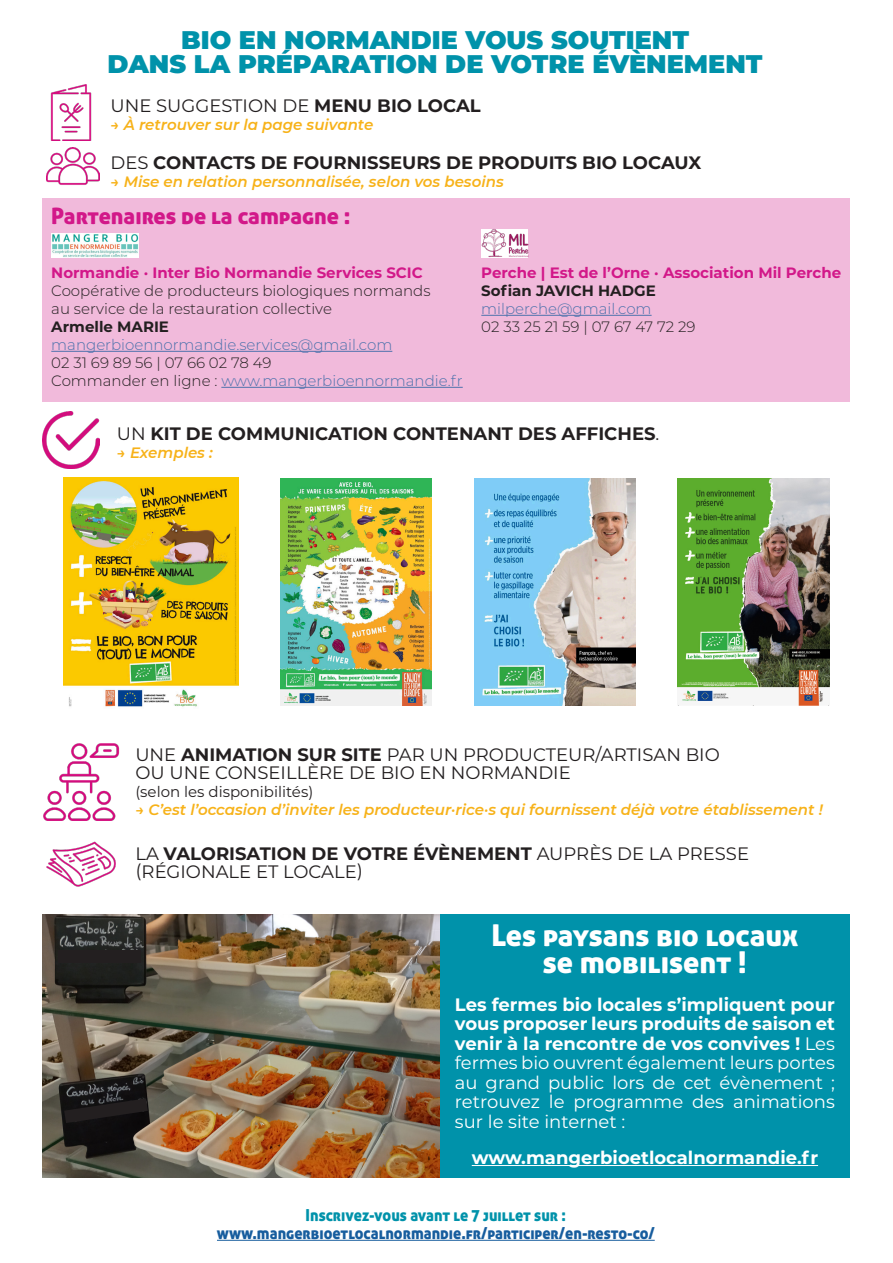
<style>
.page{position:relative;width:893px;height:1263px;background:#fff}
.page>*{position:absolute;margin:0;border:0;box-sizing:border-box;transform-origin:0 0}
.t1{font:30px "Aller Display";color:#fff}
.t2{font:900 25.5px "Montserrat";color:#0092aa}
.t3{font:22.5px "Aller Display";color:#d21889}
.t4{font:18px/19.5px "Montserrat";color:#fff;text-align:justify}
.t5{font:700 18px "Montserrat";color:#231f20}
.t6{font:18px "Montserrat";color:#231f20}
.t7{font:700 18px "Montserrat";color:#fff}
.t8{font:16.5px "Aller Display";color:#175d9e;scale:.92 1}
.t9{font:16.5px "Aller Display";color:#0092aa;scale:.92 1}
.t10{font:italic 600 15px "Montserrat";color:#f7b219}
.t11{font:300 15px "Montserrat";color:#231f20}
.t12{font:300 15px "Montserrat";color:#4d72ac}
.t13{font:700 15px "Montserrat";color:#d21889}
.t14{font:700 15px "Montserrat";color:#231f20}
.t15{font:15px "Montserrat";color:#231f20}
.s1{font-weight:700}
.s2{font-weight:400}
.s3{color:#231f20}
</style>
<div class="page">
<div style="left:43px;top:198px;width:807px;height:204px;background:#f1badb"></div>
<div style="left:439px;top:914px;width:411px;height:264px;background:#0092aa"></div>
<hr style="left:472px;top:1165px;width:346px;height:1px;background:#fff">
<hr style="left:51px;top:351px;width:341px;height:1px;background:#4d72ac">
<hr style="left:221px;top:387px;width:242px;height:1px;background:#4d72ac">
<hr style="left:481px;top:315px;width:171px;height:1px;background:#4d72ac">
<img style="left:43px;top:914px;width:396px;height:264px">
<img style="left:482px;top:229px;width:46px;height:28px">
<img style="left:52px;top:234px;width:86px;height:23px">
<hr style="left:217px;top:1240px;width:438px;height:1px;background:#175d9e">
<img style="left:63px;top:477px;width:175px;height:230px">
<img style="left:281px;top:478px;width:151px;height:227px">
<img style="left:474px;top:478px;width:161px;height:227px">
<img style="left:678px;top:478px;width:152px;height:227px">
<img style="left:46px;top:841px;width:70px;height:46px">
<img style="left:43px;top:744px;width:76px;height:76px">
<img style="left:47px;top:147px;width:52px;height:38px">
<img style="left:43px;top:411px;width:56px;height:57px">
<img style="left:50px;top:84px;width:42px;height:57px">
<div style="left:58px;top:950px;width:83px;height:12px;background:#231f20"></div>
<svg style="left:64px;top:1098px;width:84px;height:25px;background:#1c1a1b"></svg>
<p class="t2" style="left:181px;top:21px;width:510px">BIO EN NORMANDIE VOUS SOUTIENT</p>
<p class="t2" style="left:108px;top:45px;width:656px">DANS LA PRÉPARATION DE VOTRE ÉVÈNEMENT</p>
<p class="t6" style="left:111px;top:93px;width:372px">UNE SUGGESTION DE <span class="s1">MENU BIO LOCAL</span></p>
<p class="t10" style="left:111px;top:114px;width:264px">→ À retrouver sur la page suivante</p>
<p class="t5" style="left:111px;top:150px;width:592px"><span class="s2">DES</span> CONTACTS DE FOURNISSEURS DE PRODUITS BIO LOCAUX</p>
<p class="t10" style="left:111px;top:171px;width:395px">→ Mise en relation personnalisée, selon vos besoins</p>
<p class="t3" style="left:51px;top:202px;width:301px">Partenaires de la campagne :</p>
<p class="t13" style="left:51px;top:262px;width:373px">Normandie · Inter Bio Normandie Services SCIC</p>
<p class="t11" style="left:51px;top:280px;width:381px">Coopérative de producteurs biologiques normands</p>
<p class="t11" style="left:51px;top:298px;width:282px">au service de la restauration collective</p>
<p class="t14" style="left:51px;top:316px;width:119px">Armelle MARIE</p>
<p class="t12" style="left:51px;top:334px;width:343px">mangerbioennormandie.services@gmail.com</p>
<p class="t11" style="left:51px;top:352px;width:222px">02 31 69 89 56 | 07 66 02 78 49</p>
<p class="t12" style="left:51px;top:370px;width:413px"><span class="s3">Commander en ligne :</span> www.mangerbioennormandie.fr</p>
<p class="t13" style="left:481px;top:262px;width:361px">Perche | Est de l’Orne · Association Mil Perche</p>
<p class="t14" style="left:481px;top:280px;width:176px">Sofian JAVICH HADGE</p>
<p class="t12" style="left:481px;top:298px;width:172px">milperche@gmail.com</p>
<p class="t11" style="left:481px;top:316px;width:216px">02 33 25 21 59 | 07 67 47 72 29</p>
<p class="t5" style="left:117px;top:421px;width:544px"><span class="s2">UN</span> KIT DE COMMUNICATION CONTENANT DES AFFICHES<span class="s2">.</span></p>
<p class="t10" style="left:117px;top:442px;width:97px">→ Exemples :</p>
<p class="t6" style="left:135px;top:742px;width:586px">UNE <span class="s1">ANIMATION SUR SITE</span> PAR UN PRODUCTEUR/ARTISAN BIO</p>
<p class="t6" style="left:135px;top:760px;width:437px">OU UNE CONSEILLÈRE DE BIO EN NORMANDIE</p>
<p class="t15" style="left:135px;top:781px;width:179px">(selon les disponibilités)</p>
<p class="t10" style="left:135px;top:799px;width:689px">→ C’est l’occasion d’inviter les producteur·rice·s qui fournissent déjà votre établissement !</p>
<p class="t5" style="left:135px;top:841px;width:615px"><span class="s2">LA</span> VALORISATION DE VOTRE ÉVÈNEMENT <span class="s2">AUPRÈS DE LA PRESSE</span></p>
<p class="t6" style="left:135px;top:859px;width:229px">(RÉGIONALE ET LOCALE)</p>
<p class="t1" style="left:491px;top:916px;width:308px">Les paysans bio locaux</p>
<p class="t1" style="left:543px;top:943px;width:206px">se mobilisent !</p>
<p class="t4" style="left:455px;top:994px;width:381px"><span class="s1">Les fermes bio locales s’impliquent pour vous proposer leurs produits de saison et venir à la rencontre de vos convives !</span> Les fermes bio ouvrent également leurs portes au grand public lors de cet évènement ; retrouvez le programme des animations sur le site internet :</p>
<p class="t7" style="left:472px;top:1144px;width:348px">www.mangerbioetlocalnormandie.fr</p>
<p class="t9" style="left:306px;top:1204px;width:285px">Inscrivez-vous avant le 7 juillet sur :</p>
<p class="t8" style="left:217px;top:1222px;width:477px">www.mangerbioetlocalnormandie.fr/participer/en-resto-co/</p>
</div>
